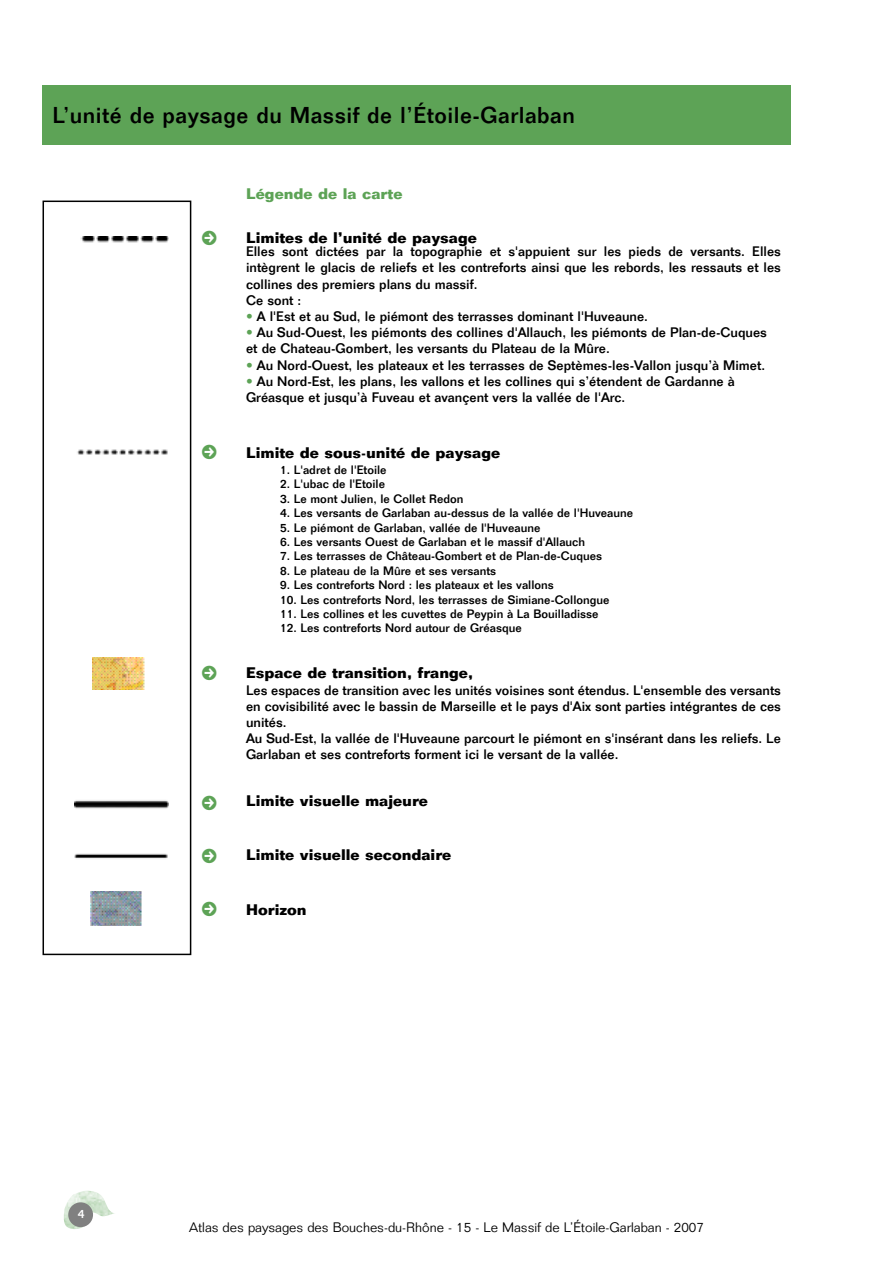
<style>
.page{position:relative;width:893px;height:1263px;background:#fff}
.page>*{position:absolute;margin:0;border:0;box-sizing:border-box;transform-origin:0 0}
.t1{font:500 22.5px "Folio";letter-spacing:.02em;color:#000}
.t2{font:18px "Mini Pics Directional RA";color:#5da356}
.t3{font:700 15px "Folio";color:#000}
.t4{font:700 15px "Folio";color:#5da356}
.t5{font:500 13.5px/16.2px "Folio";color:#000}
.t6{font:300 13.5px "Folio";color:#000}
.t7{font:500 12px "Folio";color:#000}
.t8{font:500 12px "Folio";color:#fff}
.s1{color:#5da356}
</style>
<div class="page">
<img style="left:64px;top:1190px;width:50px;height:39px">
<div style="left:68px;top:1202px;width:25px;height:25px;background:#808080;border-radius:50%"></div>
<div style="left:43px;top:85px;width:748px;height:60px;background:#5da356"></div>
<div style="left:43px;top:201px;width:148px;height:754px;border:2px solid #000"></div>
<img style="left:81px;top:236px;width:88px;height:7px">
<img style="left:93px;top:657px;width:52px;height:32px">
<img style="left:77px;top:449px;width:91px;height:6px">
<img style="left:74px;top:800px;width:94px;height:9px">
<img style="left:90px;top:892px;width:52px;height:33px">
<img style="left:74px;top:853px;width:94px;height:6px">
<h1 class="t1" style="left:53px;top:107px;width:524px">L’unité de paysage du Massif de l’Étoile-Garlaban</h1>
<h2 class="t2" style="left:219px;top:230px;width:17px;rotate:90deg">,</h2>
<h2 class="t2" style="left:219px;top:444px;width:17px;rotate:90deg">,</h2>
<h2 class="t2" style="left:219px;top:665px;width:17px;rotate:90deg">,</h2>
<h2 class="t2" style="left:219px;top:795px;width:17px;rotate:90deg">,</h2>
<h2 class="t2" style="left:219px;top:848px;width:17px;rotate:90deg">,</h2>
<h2 class="t2" style="left:219px;top:901px;width:17px;rotate:90deg">,</h2>
<p class="t4" style="left:246px;top:189px;width:158px">Légende de la carte</p>
<p class="t3" style="left:246px;top:233px;width:232px">Limites de l’unité de paysage</p>
<p class="t5" style="left:246px;top:245px;width:536px">Elles sont dictées par la topographie et s'appuient sur les pieds de versants. Elles intègrent le glacis de reliefs et les contreforts ainsi que les rebords, les ressauts et les collines des premiers plans du massif.<br>Ce sont :</p>
<p class="t5" style="left:246px;top:309px;width:403px"><span class="s1">•</span> A l'Est et au Sud, le piémont des terrasses dominant l'Huveaune.</p>
<p class="t5" style="left:246px;top:326px;width:522px"><span class="s1">•</span> Au Sud-Ouest, les piémonts des collines d'Allauch, les piémonts de Plan-de-Cuques et de Chateau-Gombert, les versants du Plateau de la Mûre.</p>
<p class="t5" style="left:246px;top:358px;width:521px"><span class="s1">•</span> Au Nord-Ouest, les plateaux et les terrasses de Septèmes-les-Vallon jusqu’à Mimet.</p>
<p class="t5" style="left:246px;top:374px;width:490px"><span class="s1">•</span> Au Nord-Est, les plans, les vallons et les collines qui s’étendent de Gardanne à<br>Gréasque et jusqu’à Fuveau et avançent vers la vallée de l'Arc.</p>
<p class="t3" style="left:246px;top:447px;width:256px">Limite de sous-unité de paysage</p>
<p class="t7" style="left:280px;top:465px;width:108px">1. L'adret de l'Etoile</p>
<p class="t7" style="left:280px;top:480px;width:107px">2. L'ubac de l'Etoile</p>
<p class="t7" style="left:280px;top:494px;width:185px">3. Le mont Julien, le Collet Redon</p>
<p class="t7" style="left:280px;top:508px;width:355px">4. Les versants de Garlaban au-dessus de la vallée de l'Huveaune</p>
<p class="t7" style="left:280px;top:523px;width:262px">5. Le piémont de Garlaban, vallée de l'Huveaune</p>
<p class="t7" style="left:280px;top:537px;width:307px">6. Les versants Ouest de Garlaban et le massif d'Allauch</p>
<p class="t7" style="left:280px;top:552px;width:324px">7. Les terrasses de Château-Gombert et de Plan-de-Cuques</p>
<p class="t7" style="left:280px;top:566px;width:218px">8. Le plateau de la Mûre et ses versants</p>
<p class="t7" style="left:280px;top:580px;width:275px">9. Les contreforts Nord : les plateaux et les vallons</p>
<p class="t7" style="left:280px;top:595px;width:331px">10. Les contreforts Nord, les terrasses de Simiane-Collongue</p>
<p class="t7" style="left:280px;top:609px;width:320px">11. Les collines et les cuvettes de Peypin à La Bouilladisse</p>
<p class="t7" style="left:280px;top:624px;width:243px">12. Les contreforts Nord autour de Gréasque</p>
<p class="t3" style="left:246px;top:667px;width:228px">Espace de transition, frange,</p>
<p class="t5" style="left:246px;top:683px;width:536px">Les espaces de transition avec les unités voisines sont étendus. L'ensemble des versants en covisibilité avec le bassin de Marseille et le pays d'Aix sont parties intégrantes de ces unités.<br>Au Sud-Est, la vallée de l'Huveaune parcourt le piémont en s'insérant dans les reliefs. Le Garlaban et ses contreforts forment ici le versant de la vallée.</p>
<p class="t3" style="left:246px;top:796px;width:184px">Limite visuelle majeure</p>
<p class="t3" style="left:246px;top:850px;width:207px">Limite visuelle secondaire</p>
<p class="t3" style="left:246px;top:905px;width:62px">Horizon</p>
<p class="t8" style="left:78px;top:1209px;width:8px">4</p>
<p class="t6" style="left:189px;top:1222px;width:516px">Atlas des paysages des Bouches-du-Rhône - 15 - Le Massif de L’Étoile-Garlaban - 2007</p>
</div>
